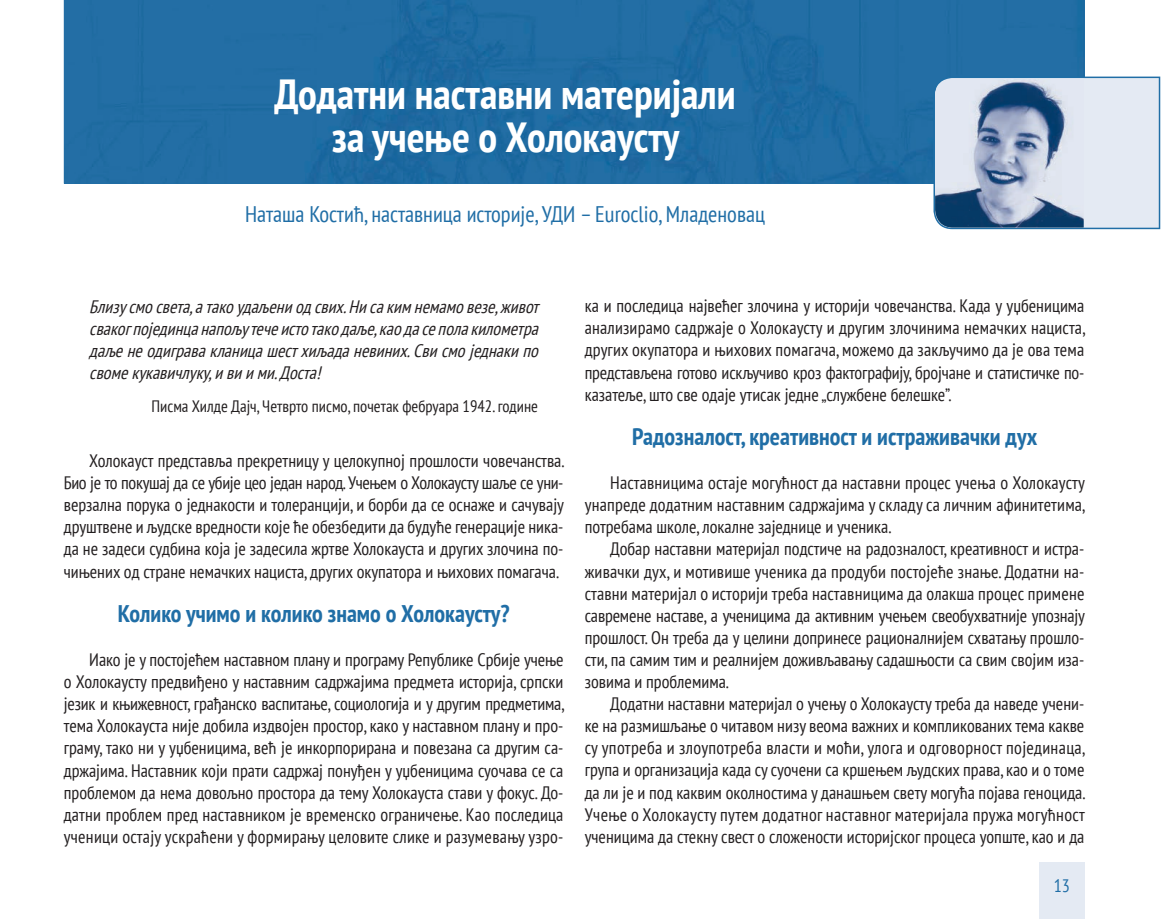
<style>
.page{position:relative;width:1161px;height:919px;background:#fff}
.page>*{position:absolute;margin:0;border:0;box-sizing:border-box;transform-origin:0 0}
.t1{font:700 condensed 42px/43.5px "PT Sans";color:#fff;text-align:center}
.t2{font:700 condensed 24px "PT Sans";color:#206ea6}
.t3{font:condensed 22.5px "PT Sans";color:#206ea6}
.t4{font:condensed 18px/22px "PT Sans";color:#231f20;text-align:justify}
.t5{font:italic condensed 18px/22px "PT Sans";color:#231f20;text-align:justify}
.t6{font:condensed 16.5px "PT Sans";color:#231f20}
</style>
<div class="page">
<div style="left:1039px;top:862px;width:45px;height:56px;background:#e4eaf3"></div>
<img style="left:64px;top:0;width:1020px;height:183px">
<svg style="left:933px;top:77px;width:227px;height:152px"></svg>
<img style="left:935px;top:79px;width:149px;height:148px">
<h1 class="t1" style="left:274px;top:72px;width:463px">Додатни наставни материјали за учење о Холокаусту</h1>
<p class="t3" style="left:245px;top:200px;width:521px">Наташа Костић, наставница историје, УДИ – Euroclio, Младеновац</p>
<p class="t5" style="left:89px;top:295px;width:456px">Близусмосвета,атакоудаљениодсвих.Нисакимнемамовезе,живот свакогпојединцанапољутечеистотакодаље,каодасеполакилометра даљенеодигравакланицашестхиљаданевиних.Свисмоједнакипо свомекукавичлуку,ивиими.Доста!</p>
<p class="t6" style="left:152px;top:395px;width:388px">Писма Хилде Дајч, Четврто писмо, почетак фебруара 1942. године</p>
<p class="t4" style="left:64px;top:449px;width:502px;text-indent:26px">Холокауст представља прекретницу у целокупној прошлости човечанства.<br>Био је то покушај да се убије цео један народ. Учењем о Холокаусту шаље се уни&shy;верзална порука о једнакости и толеранцији, и борби да се оснаже и сачувају друштвене и људске вредности које ће обезбедити да будуће генерације ни ка&shy;да не задеси судбина која је задесила жртве Холокауста и других злочина по&shy;чињених од стране немачких нациста, других окупатора и њихових помагача.</p>
<h2 class="t2" style="left:118px;top:597px;width:393px">Колико учимо и колико знамо о Холокаусту?</h2>
<p class="t4" style="left:64px;top:648px;width:502px;text-indent:26px">Иако је у постојећем наставном плану и програму Републике Србије учење о Холокаусту предвиђено у наставним садржајима предмета историја, српски је зик и књижевност, грађанско васпитање, социологија и у другим предметима, тема Холокауста није добила издвојен простор, како у наставном плану и про&shy;граму, тако ни у уџбеницима, већ је инкорпорирана и повезана са другим са&shy;држајима. Наставник који прати садржај понуђен у уџбеницима суочава се са проблемом да нема довољно простора да тему Холокауста стави у фокус. До&shy;датни проблем пред наставником је временско ограничење. Као последица ученици остају ускраћени у формирању целовите слике и разумевању узро-</p>
<p class="t4" style="left:585px;top:294px;width:502px">ка и последица највећег злочина у историји човечанства. Када у уџбеницима ана лизирамо садржаје о Холокаусту и другим злочинима немачких нациста, других окупатора и њихових помагача, можемо да закључимо да је ова тема представ љена готово искључиво кроз фактографију, бројчане и статистичке по&shy;казатеље, што све одаје утисак једне „службене белешке”.</p>
<h2 class="t2" style="left:632px;top:420px;width:406px">Радозналост, креативност и истраживачки дух</h2>
<p class="t4" style="left:585px;top:471px;width:502px;text-indent:26px">Наставницима остаје могућност да наставни процес учења о Холокаусту уна преде додатним наставним садржајима у складу са личним афинитетима, по требама школе, локалне заједнице и ученика.</p>
<p class="t4" style="left:585px;top:537px;width:502px;text-indent:26px">Добар наставни материјал подстиче на радозналост, креативност и истра&shy;живачки дух, и мотивише ученика да продуби постојеће знање. Додатни на&shy;ставни материјал о историји треба наставницима да олакша процес примене савремене наставе, а ученицима да активним учењем свеобухватније упознају прошлост. Он треба да у целини допринесе рационалнијем схватању прошло&shy;сти, па самим тим и реалнијем доживљавању садашњости са свим својим иза&shy;зовима и проблемима.</p>
<p class="t4" style="left:585px;top:692px;width:502px;text-indent:26px">Додатни наставни материјал о учењу о Холокаусту треба да наведе учени&shy;ке на размишљање o читавом низу веома важних и компликованих тема какве су употреба и злоупотреба власти и моћи, улога и одговорност појединаца, група и организација када су суочени са кршењем људских права, као и о томе да ли је и под каквим околностима у данашњем свету могућа појава геноцида.<br>Учење о Холокаусту путем додатног наставног материјала пружа могућност ученицима да стекну свест о сложености историјског процеса уопште, као и да</p>
</div>
